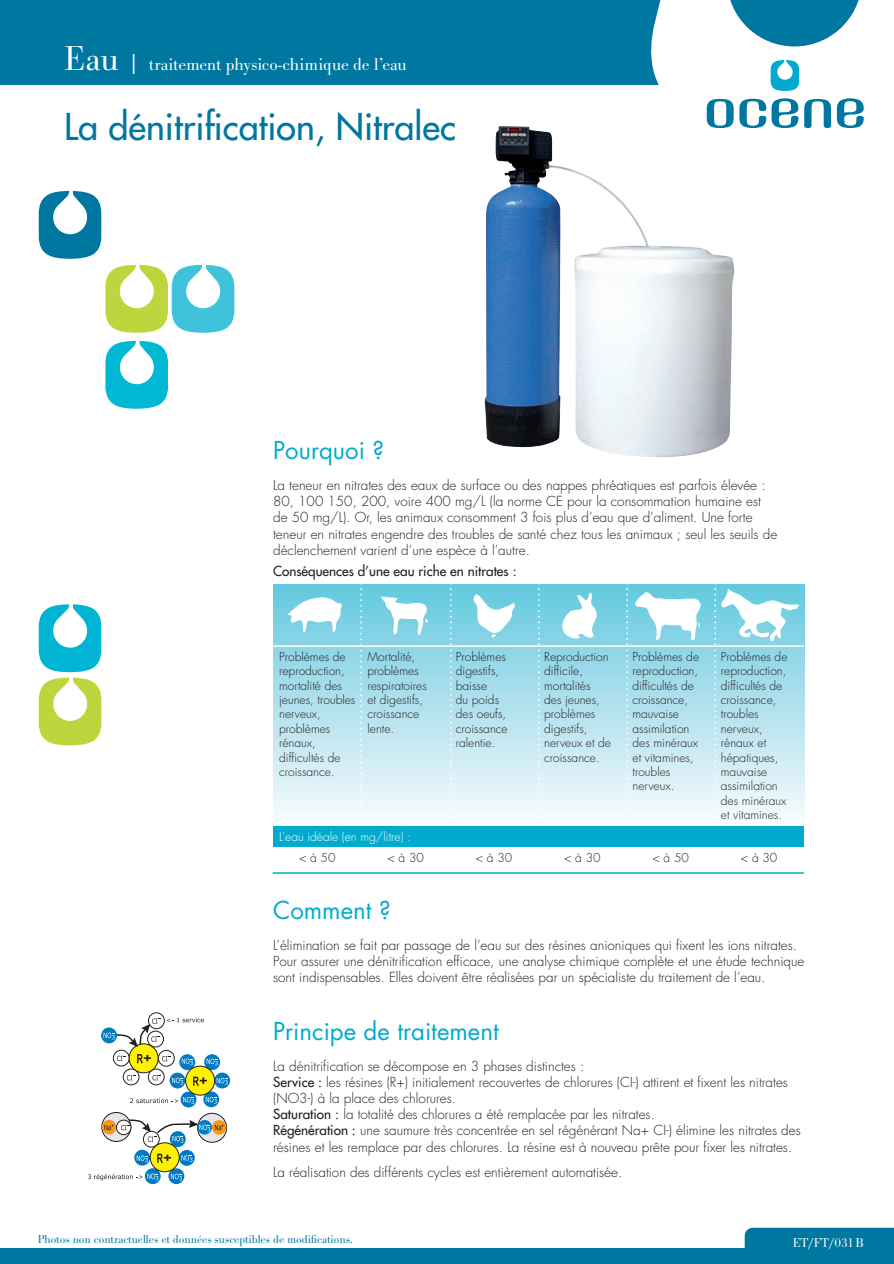
<style>
.page{position:relative;width:894px;height:1264px;background:#fff}
.page>*{position:absolute;margin:0;border:0;box-sizing:border-box;transform-origin:0 0}
.t1{font:36px "Futura";color:#0077a0}
.t2{font:24px "Futura";color:#00abcd}
.t3{font:18px "URW Bodoni T Ligh";letter-spacing:-.005em;color:#fff}
.t4{font:300 13.5px/16.2px "Futura";color:#231f20}
.t5{font:13.5px "Futura";color:#231f20}
.t6{font:13.5px "URW Bodoni T Ligh";color:#fff}
.t7{font:300 12px/14.4px "Futura";color:#231f20}
.t8{font:12px "URW Bodoni T Ligh";color:#0077a0}
.t9{font:300 12px "Futura";color:#fff}
.s1{font-size:36px}
.s2{font-size:24px}
.s3{font-weight:400}
</style>
<div class="page">
<svg style="left:39px;top:191px;width:195px;height:142px"></svg>
<svg style="left:105px;top:341px;width:63px;height:68px"></svg>
<div style="left:0;top:0;width:894px;height:85px;background:#0077a0"></div>
<div style="left:0;top:1248px;width:757px;height:16px;background:#0077a0"></div>
<svg style="left:39px;top:604px;width:62px;height:141px"></svg>
<div style="left:273px;top:584px;width:531px;height:253px;background:linear-gradient(to bottom,#64c8df,#fffdfe)"></div>
<div style="left:148px;top:1012px;width:16px;height:17px;border:1px solid #231f20;border-radius:50%"></div>
<div style="left:102px;top:1112px;width:29px;height:29px;border:1px solid #231f20;border-radius:50%"></div>
<div style="left:143px;top:1131px;width:16px;height:16px;border:1px solid #231f20;border-radius:50%"></div>
<svg style="left:214px;top:1072px;width:16px;height:16px"></svg>
<svg style="left:170px;top:1131px;width:16px;height:16px"></svg>
<svg style="left:179px;top:1150px;width:16px;height:16px"></svg>
<svg style="left:168px;top:1168px;width:16px;height:16px"></svg>
<svg style="left:145px;top:1168px;width:16px;height:16px"></svg>
<svg style="left:134px;top:1150px;width:16px;height:15px"></svg>
<div style="left:150px;top:1143px;width:29px;height:29px;background:#fff101;border-radius:50%"></div>
<div style="left:150px;top:1142px;width:29px;height:30px;border:1px solid #231f20;border-radius:50%"></div>
<svg style="left:101px;top:1027px;width:16px;height:16px"></svg>
<div style="left:102px;top:1120px;width:14px;height:14px;background:#f7981d;border-radius:50%"></div>
<svg style="left:181px;top:1155px;width:11px;height:7px"></svg>
<svg style="left:171px;top:1173px;width:11px;height:7px"></svg>
<svg style="left:88px;top:1173px;width:70px;height:7px"></svg>
<svg style="left:137px;top:1155px;width:11px;height:7px"></svg>
<svg style="left:104px;top:1017px;width:124px;height:126px"></svg>
<svg style="left:157px;top:1154px;width:14px;height:9px"></svg>
<div style="left:273px;top:825px;width:530px;height:21px;background:#00abcd"></div>
<hr style="left:273px;top:824px;width:531px;height:2px;background:#fff">
<hr style="left:273px;top:872px;width:531px;height:2px;background:#00abcd">
<svg style="left:287px;top:597px;width:55px;height:36px"></svg>
<hr style="left:273px;top:645px;width:531px;height:2px;background:#fff">
<svg style="left:360px;top:584px;width:2px;height:239px"></svg>
<svg style="left:370px;top:584px;width:429px;height:238px;background:#b6e4ef"></svg>
<img style="left:484px;top:126px;width:250px;height:332px">
<svg style="left:646px;top:0;width:248px;height:151px"></svg>
<div style="left:745px;top:1228px;width:149px;height:36px;background:#0077a0"></div>
<h3 class="t3" style="left:64px;top:58px;width:344px"><span class="s1">Eau</span> <span class="s2">|</span> traitement physico-chimique de l’eau</h3>
<h1 class="t1" style="left:64px;top:108px;width:393px">La dénitrification, Nitralec</h1>
<h2 class="t2" style="left:273px;top:439px;width:112px">Pourquoi ?</h2>
<p class="t4" style="left:273px;top:478px;width:505px">La teneur en nitrates des eaux de surface ou des nappes phréatiques est parfois élevée :<br>80, 100 150, 200, voire 400 mg/L (la norme CE pour la consommation humaine est de 50 mg/L). Or, les animaux consomment 3 fois plus d’eau que d’aliment. Une forte teneur en nitrates engendre des troubles de santé chez tous les animaux ; seul les seuils de déclenchement varient d’une espèce à l’autre.</p>
<p class="t5" style="left:273px;top:564px;width:245px">Conséquences d’une eau riche en nitrates :</p>
<p class="t7" style="left:279px;top:650px;width:78px">Problèmes de reproduction, mortalité des jeunes, troubles nerveux, problèmes rénaux, difficultés de croissance.</p>
<p class="t7" style="left:367px;top:650px;width:61px">Mortalité, problèmes respiratoires et digestifs, croissance lente.</p>
<p class="t7" style="left:456px;top:650px;width:53px">Problèmes digestifs, baisse<br>du poids des oeufs, croissance ralentie.</p>
<p class="t7" style="left:544px;top:650px;width:68px">Reproduction difficile, mortalités<br>des jeunes, problèmes digestifs, nerveux et de croissance.</p>
<p class="t7" style="left:632px;top:650px;width:68px">Problèmes de reproduction, difficultés de croissance, mauvaise assimilation des minéraux et vitamines, troubles nerveux.</p>
<p class="t7" style="left:721px;top:650px;width:68px">Problèmes de reproduction, difficultés de croissance, troubles nerveux, rénaux et hépatiques, mauvaise assimilation des minéraux et vitamines.</p>
<p class="t9" style="left:279px;top:830px;width:133px">L’eau idéale (en mg/litre) :</p>
<p class="t7" style="left:299px;top:851px;width:38px">&lt; à 50</p>
<p class="t7" style="left:387px;top:851px;width:38px">&lt; à 30</p>
<p class="t7" style="left:476px;top:851px;width:38px">&lt; à 30</p>
<p class="t7" style="left:564px;top:851px;width:38px">&lt; à 30</p>
<p class="t7" style="left:652px;top:851px;width:38px">&lt; à 50</p>
<p class="t7" style="left:741px;top:851px;width:38px">&lt; à 30</p>
<h2 class="t2" style="left:273px;top:899px;width:119px">Comment ?</h2>
<p class="t4" style="left:273px;top:938px;width:533px">L’élimination se fait par passage de l’eau sur des résines anioniques qui fixent les ions nitrates.<br>Pour assurer une dénitrification efficace, une analyse chimique complète et une étude technique sont indispensables. Elles doivent être réalisées par un spécialiste du traitement de l’eau.</p>
<h2 class="t2" style="left:273px;top:1020px;width:227px">Principe de traitement</h2>
<p class="t4" style="left:273px;top:1059px;width:529px">La dénitrification se décompose en 3 phases distinctes :<br><span class="s3">Service :</span> les résines (R+) initialement recouvertes de chlorures (CI-) attirent et fixent les nitrates (NO3-) à la place des chlorures.<br><span class="s3">Saturation :</span> la totalité des chlorures a été remplacée par les nitrates.<br><span class="s3">Régénération :</span> une saumure très concentrée en sel régénérant Na+ CI-) élimine les nitrates des résines et les remplace par des chlorures. La résine est à nouveau prête pour fixer les nitrates.</p>
<p class="t4" style="left:273px;top:1165px;width:351px">La réalisation des différents cycles est entièrement automatisée.</p>
<p class="t8" style="left:38px;top:1234px;width:317px">Photos non contractuelles et données susceptibles de modifications.</p>
<p class="t6" style="left:793px;top:1238px;width:73px">ET/FT/031 B</p>
</div>
